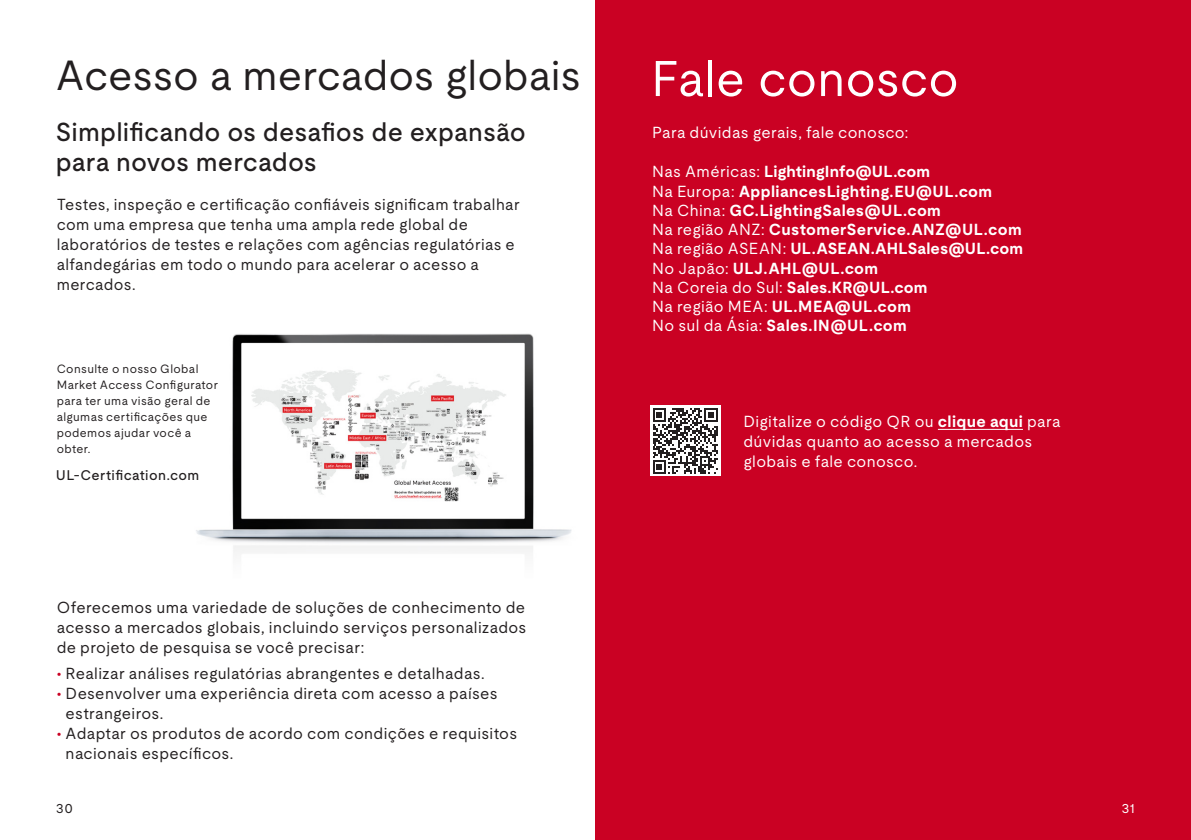
<style>
.page{position:relative;width:1191px;height:840px;background:#fff}
.page>*{position:absolute;margin:0;border:0;box-sizing:border-box;transform-origin:0 0}
.t1{font:50px "UL Moderat";letter-spacing:-.005em;color:#fff}
.t2{font:42px "UL Moderat";color:#231f20}
.t3{font:500 26px/30px "UL Moderat";letter-spacing:.005em;color:#231f20}
.t4{font:16px/20px "UL Moderat";letter-spacing:.02em;color:#231f20}
.t5{font:700 16px "UL Moderat";letter-spacing:.02em;color:#fff}
.t6{font:16px/20px "UL Moderat";letter-spacing:.02em;color:#fff}
.t7{font:700 16px "UL Moderat";color:#fff}
.t8{font:500 14px "UL Moderat";letter-spacing:.025em;color:#231f20}
.t9{font:14px "UL Moderat";color:#231f20}
.t10{font:14px "UL Moderat";color:#fff}
.t11{font:12px/16px "UL Moderat";letter-spacing:.03em;color:#231f20}
.s1{color:#ca0123}
.s2{font-weight:400}
.s3{font-weight:700}
</style>
<div class="page">
<img style="left:196px;top:333px;width:376px;height:220px">
<div style="left:595px;top:0;width:596px;height:839px;background:#ca0123"></div>
<img style="left:252px;top:361px;width:261px;height:144px">
<hr style="left:938px;top:428px;width:85px;height:1px;background:#fff">
<div style="left:650px;top:405px;width:70px;height:70px;background:#fff"></div>
<svg style="left:653px;top:408px;width:65px;height:65px"></svg>
<p class="t2" style="left:56px;top:42px;width:526px">Acesso a mercados globais</p>
<p class="t1" style="left:651px;top:39px;width:309px">Fale conosco</p>
<p class="t3" style="left:56px;top:116px;width:471px">Simplificando os desafios de expansão para novos mercados</p>
<p class="t4" style="left:57px;top:193px;width:464px">Testes, inspeção e certificação confiáveis significam trabalhar com uma empresa que tenha uma ampla rede global de laboratórios de testes e relações com agências regulatórias e alfandegárias em todo o mundo para acelerar o acesso a mercados.</p>
<p class="t11" style="left:57px;top:360px;width:163px">Consulte o nosso Global<br>Market Access Configurator para ter uma visão geral de algumas certificações que podemos ajudar você a obter.</p>
<p class="t8" style="left:56px;top:464px;width:145px">UL-Certification.com</p>
<p class="t4" style="left:57px;top:596px;width:471px;text-align:justify">Oferecemos uma variedade de soluções de conhecimento de acesso a mercados globais, incluindo serviços personalizados de projeto de pesquisa se você precisar:</p>
<p class="t4" style="left:57px;top:662px;width:429px"><span class="s1">•</span> Realizar análises regulatórias abrangentes e detalhadas.</p>
<p class="t4" style="left:66px;top:682px;width:433px;text-indent:-9px"><span class="s1">•</span> Desenvolver uma experiência direta com acesso a países estrangeiros.</p>
<p class="t4" style="left:66px;top:722px;width:453px;text-indent:-9px"><span class="s1">•</span> Adaptar os produtos de acordo com condições e requisitos nacionais específicos.</p>
<p class="t6" style="left:652px;top:122px;width:258px">Para dúvidas gerais, fale conosco:</p>
<p class="t7" style="left:652px;top:159px;width:280px"><span class="s2">Nas Américas:</span> LightingInfo@UL.com</p>
<p class="t5" style="left:652px;top:178px;width:341px"><span class="s2">Na Europa:</span> AppliancesLighting.EU@UL.com</p>
<p class="t5" style="left:652px;top:197px;width:290px"><span class="s2">Na China:</span> GC.LightingSales@UL.com</p>
<p class="t5" style="left:652px;top:217px;width:371px"><span class="s2">Na região ANZ:</span> CustomerService.ANZ@UL.com</p>
<p class="t5" style="left:652px;top:236px;width:372px"><span class="s2">Na região ASEAN:</span> UL.ASEAN.AHLSales@UL.com</p>
<p class="t5" style="left:652px;top:255px;width:227px"><span class="s2">No Japão:</span> ULJ.AHL@UL.com</p>
<p class="t5" style="left:652px;top:274px;width:277px"><span class="s2">Na Coreia do Sul:</span> Sales.KR@UL.com</p>
<p class="t5" style="left:652px;top:293px;width:260px"><span class="s2">Na região MEA:</span> UL.MEA@UL.com</p>
<p class="t5" style="left:652px;top:313px;width:256px"><span class="s2">No sul da Ásia:</span> Sales.IN@UL.com</p>
<p class="t6" style="left:743px;top:411px;width:318px">Digitalize o código QR ou <span class="s3">clique aqui</span> para dúvidas quanto ao acesso a mercados globais e fale conosco.</p>
<p class="t9" style="left:56px;top:796px;width:19px">30</p>
<p class="t10" style="left:1121px;top:796px;width:15px">31</p>
</div>
